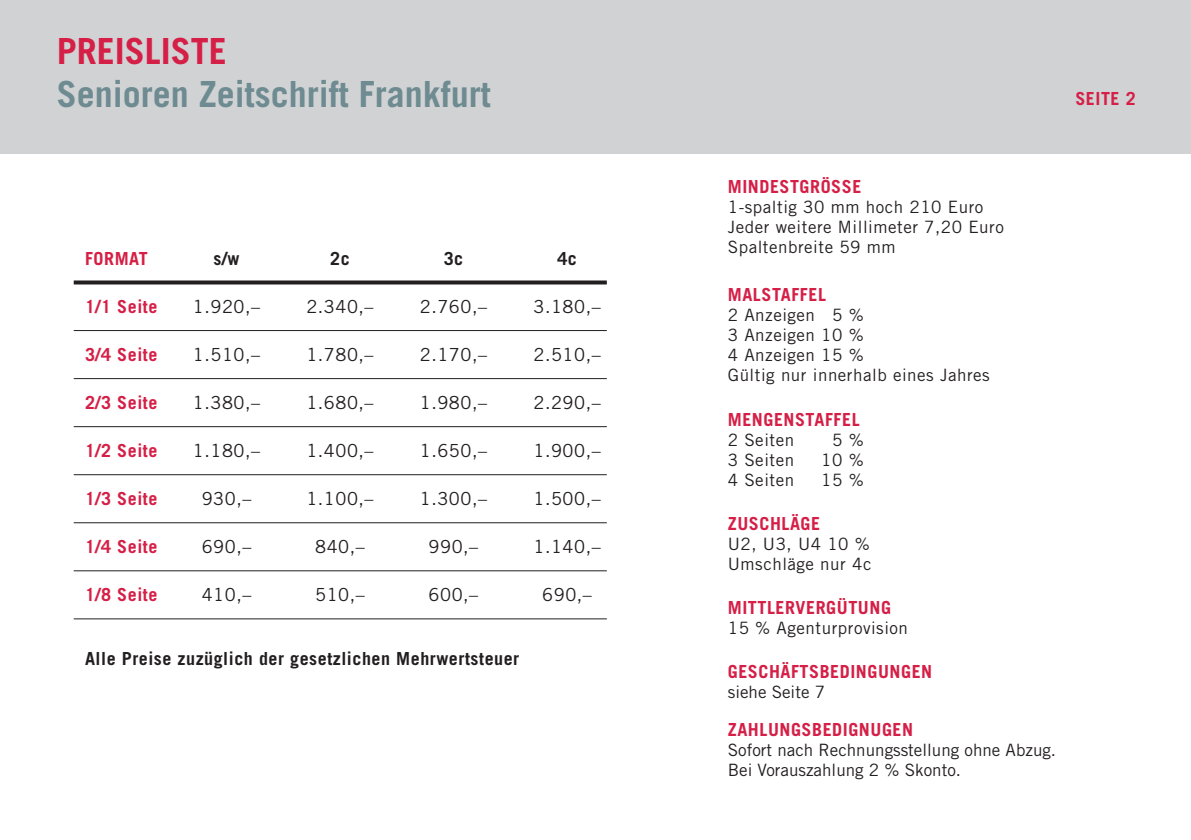
<style>
.page{position:relative;width:1191px;height:840px;background:#fff}
.page>*{position:absolute;margin:0;border:0;box-sizing:border-box;transform-origin:0 0}
.t1{font:700 36px "Trade Gothic";color:#6d8b90}
.t2{font:700 36px "Trade Gothic";color:#d51f46}
.t3{font:18px "Trade Gothic";letter-spacing:.03em;color:#231f20}
.t4{font:700 18px "Trade Gothic";letter-spacing:.03em;color:#d51f46}
.t5{font:700 18px "Trade Gothic";letter-spacing:.03em;color:#231f20}
.t6{font:17px/20px "Trade Gothic";letter-spacing:.03em;color:#231f20}
.t7{font:17px/20px "Trade Gothic";color:#231f20}
</style>
<div class="page">
<div style="left:0;top:0;width:1191px;height:153px;background:#d1d2d4"></div>
<svg style="left:74px;top:280px;width:533px;height:4px;background:#3e3a3b"></svg>
<hr style="left:74px;top:330px;width:533px;height:1px;background:#231f20">
<hr style="left:74px;top:378px;width:533px;height:1px;background:#231f20">
<hr style="left:74px;top:426px;width:533px;height:1px;background:#231f20">
<hr style="left:74px;top:474px;width:533px;height:1px;background:#231f20">
<hr style="left:74px;top:522px;width:533px;height:1px;background:#231f20">
<hr style="left:74px;top:570px;width:533px;height:1px;background:#231f20">
<hr style="left:74px;top:618px;width:533px;height:1px;background:#231f20">
<h1 class="t2" style="left:57px;top:29px;width:172px">PREISLISTE</h1>
<h1 class="t1" style="left:57px;top:72px;width:436px">Senioren Zeitschrift Frankfurt</h1>
<p class="t4" style="left:85px;top:247px;width:64px">FORMAT</p>
<p class="t5" style="left:213px;top:247px;width:28px">s/w</p>
<p class="t5" style="left:330px;top:247px;width:21px">2c</p>
<p class="t5" style="left:444px;top:247px;width:21px">3c</p>
<p class="t5" style="left:557px;top:247px;width:21px">4c</p>
<p class="t4" style="left:85px;top:295px;width:74px">1/1 Seite</p>
<p class="t3" style="left:193px;top:295px;width:69px">1.920,–</p>
<p class="t3" style="left:306px;top:295px;width:69px">2.340,–</p>
<p class="t3" style="left:420px;top:295px;width:69px">2.760,–</p>
<p class="t3" style="left:533px;top:295px;width:69px">3.180,–</p>
<p class="t4" style="left:85px;top:343px;width:74px">3/4 Seite</p>
<p class="t3" style="left:193px;top:343px;width:69px">1.510,–</p>
<p class="t3" style="left:306px;top:343px;width:69px">1.780,–</p>
<p class="t3" style="left:420px;top:343px;width:69px">2.170,–</p>
<p class="t3" style="left:533px;top:343px;width:69px">2.510,–</p>
<p class="t4" style="left:85px;top:391px;width:74px">2/3 Seite</p>
<p class="t3" style="left:193px;top:391px;width:69px">1.380,–</p>
<p class="t3" style="left:306px;top:391px;width:69px">1.680,–</p>
<p class="t3" style="left:420px;top:391px;width:69px">1.980,–</p>
<p class="t3" style="left:533px;top:391px;width:69px">2.290,–</p>
<p class="t4" style="left:85px;top:439px;width:74px">1/2 Seite</p>
<p class="t3" style="left:193px;top:439px;width:69px">1.180,–</p>
<p class="t3" style="left:306px;top:439px;width:69px">1.400,–</p>
<p class="t3" style="left:420px;top:439px;width:69px">1.650,–</p>
<p class="t3" style="left:533px;top:439px;width:69px">1.900,–</p>
<p class="t4" style="left:85px;top:487px;width:74px">1/3 Seite</p>
<p class="t3" style="left:202px;top:487px;width:51px">930,–</p>
<p class="t3" style="left:306px;top:487px;width:69px">1.100,–</p>
<p class="t3" style="left:420px;top:487px;width:69px">1.300,–</p>
<p class="t3" style="left:533px;top:487px;width:69px">1.500,–</p>
<p class="t4" style="left:85px;top:535px;width:74px">1/4 Seite</p>
<p class="t3" style="left:202px;top:535px;width:51px">690,–</p>
<p class="t3" style="left:315px;top:535px;width:51px">840,–</p>
<p class="t3" style="left:428px;top:535px;width:51px">990,–</p>
<p class="t3" style="left:533px;top:535px;width:69px">1.140,–</p>
<p class="t4" style="left:85px;top:583px;width:74px">1/8 Seite</p>
<p class="t3" style="left:202px;top:583px;width:51px">410,–</p>
<p class="t3" style="left:315px;top:583px;width:51px">510,–</p>
<p class="t3" style="left:428px;top:583px;width:51px">600,–</p>
<p class="t3" style="left:542px;top:583px;width:51px">690,–</p>
<p class="t5" style="left:85px;top:647px;width:436px">Alle Preise zuzüglich der gesetzlichen Mehrwertsteuer</p>
<p class="t4" style="left:1075px;top:87px;width:62px">SEITE 2</p>
<p class="t4" style="left:728px;top:176px;width:135px">MINDESTGRÖSSE</p>
<p class="t6" style="left:728px;top:197px;width:278px">1-spaltig 30 mm hoch 210 Euro<br>Jeder weitere Millimeter 7,20 Euro<br>Spaltenbreite 59 mm</p>
<p class="t4" style="left:728px;top:284px;width:100px">MALSTAFFEL</p>
<p class="t6" style="left:728px;top:305px;width:263px">2 Anzeigen 5 %<br>3 Anzeigen 10 %<br>4 Anzeigen 15 %<br>Gültig nur innerhalb eines Jahres</p>
<p class="t4" style="left:728px;top:408px;width:133px">MENGENSTAFFEL</p>
<p class="t6" style="left:728px;top:429px;width:68px">2 Seiten</p>
<p class="t6" style="left:832px;top:429px;width:33px">5 %</p>
<p class="t6" style="left:728px;top:449px;width:68px">3 Seiten</p>
<p class="t6" style="left:821px;top:449px;width:44px">10 %</p>
<p class="t6" style="left:728px;top:469px;width:68px">4 Seiten</p>
<p class="t6" style="left:821px;top:469px;width:44px">15 %</p>
<p class="t4" style="left:728px;top:512px;width:94px">ZUSCHLÄGE</p>
<p class="t6" style="left:728px;top:533px;width:145px">U2, U3, U4 10 %<br>Umschläge nur 4c</p>
<p class="t4" style="left:728px;top:596px;width:165px">MITTLERVERGÜTUNG</p>
<p class="t6" style="left:728px;top:617px;width:182px">15 % Agenturprovision</p>
<p class="t4" style="left:728px;top:660px;width:206px">GESCHÄFTSBEDINGUNGEN</p>
<p class="t7" style="left:728px;top:681px;width:99px">siehe Seite 7</p>
<p class="t4" style="left:728px;top:718px;width:187px">ZAHLUNGSBEDIGNUGEN</p>
<p class="t7" style="left:728px;top:739px;width:330px">Sofort nach Rechnungsstellung ohne Abzug.<br>Bei Vorauszahlung 2 % Skonto.</p>
</div>
